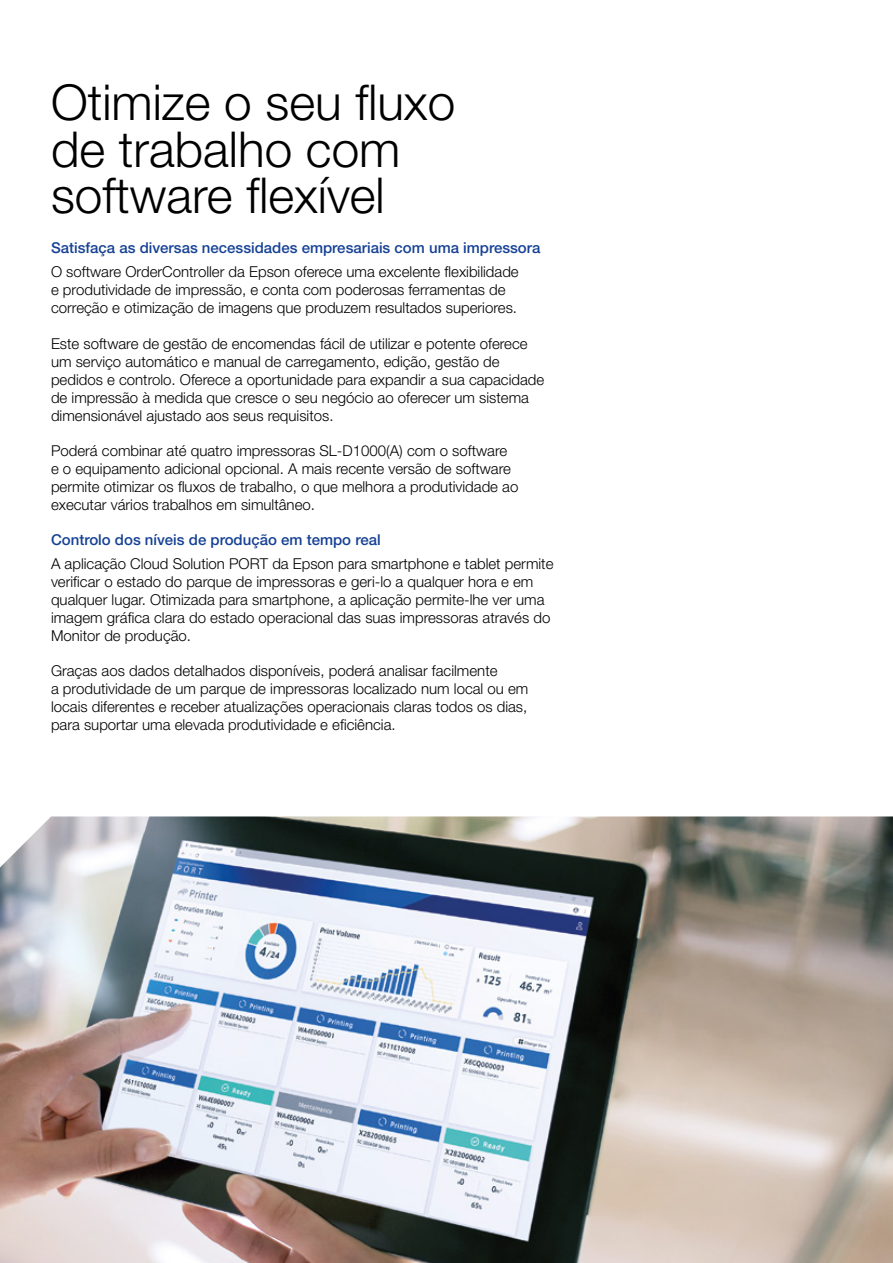
<style>
.page{position:relative;width:893px;height:1263px;background:#fff}
.page>*{position:absolute;margin:0;border:0;box-sizing:border-box;transform-origin:0 0}
.t1{font:300 49.5px/46.5px "Helvetica Neue LT Pro";color:#000}
.Brochure_Body_Copy{font:300 15px/18px "Helvetica Neue LT Pro";color:#000}
.Brochure_Small_Sub_H{font:500 15px "Helvetica Neue LT Pro";color:#164194}
.Brochure_Body_Copy-2{font:500 15px "Helvetica Neue LT Pro";color:#164194}
</style>
<div class="page">
<img style="left:0;top:816px;width:893px;height:447px">
<p class="t1" style="left:51px;top:78px;width:406px">Otimize o seu fluxo de trabalho com software flexível</p>
<p class="Brochure_Small_Sub_H" style="left:51px;top:239px;width:491px">Satisfaça as diversas necessidades empresariais com uma impressora</p>
<p class="Brochure_Body_Copy" style="left:51px;top:263px;width:469px">O software OrderController da Epson oferece uma excelente flexibilidade e produtividade de impressão, e conta com poderosas ferramentas de correção e otimização de imagens que produzem resultados superiores.</p>
<p class="Brochure_Body_Copy" style="left:51px;top:334px;width:495px">Este software de gestão de encomendas fácil de utilizar e potente oferece um serviço automático e manual de carregamento, edição, gestão de pedidos e controlo. Oferece a oportunidade para expandir a sua capacidade de impressão à medida que cresce o seu negócio ao oferecer um sistema dimensionável ajustado aos seus requisitos.</p>
<p class="Brochure_Body_Copy" style="left:51px;top:441px;width:469px">Poderá combinar até quatro impressoras SL-D1000(A) com o software e o equipamento adicional opcional. A mais recente versão de software permite otimizar os fluxos de trabalho, o que melhora a produtividade ao executar vários trabalhos em simultâneo.</p>
<p class="Brochure_Body_Copy-2" style="left:51px;top:530px;width:331px">Controlo dos níveis de produção em tempo real</p>
<p class="Brochure_Body_Copy" style="left:51px;top:554px;width:504px">A aplicação Cloud Solution PORT da Epson para smartphone e tablet permite verificar o estado do parque de impressoras e geri-lo a qualquer hora e em qualquer lugar. Otimizada para smartphone, a aplicação permite-lhe ver uma imagem gráfica clara do estado operacional das suas impressoras através do Monitor de produção.</p>
<p class="Brochure_Body_Copy" style="left:51px;top:661px;width:479px">Graças aos dados detalhados disponíveis, poderá analisar facilmente<br>a produtividade de um parque de impressoras localizado num local ou em locais diferentes e receber atualizações operacionais claras todos os dias, para suportar uma elevada produtividade e eficiência.</p>
</div>
